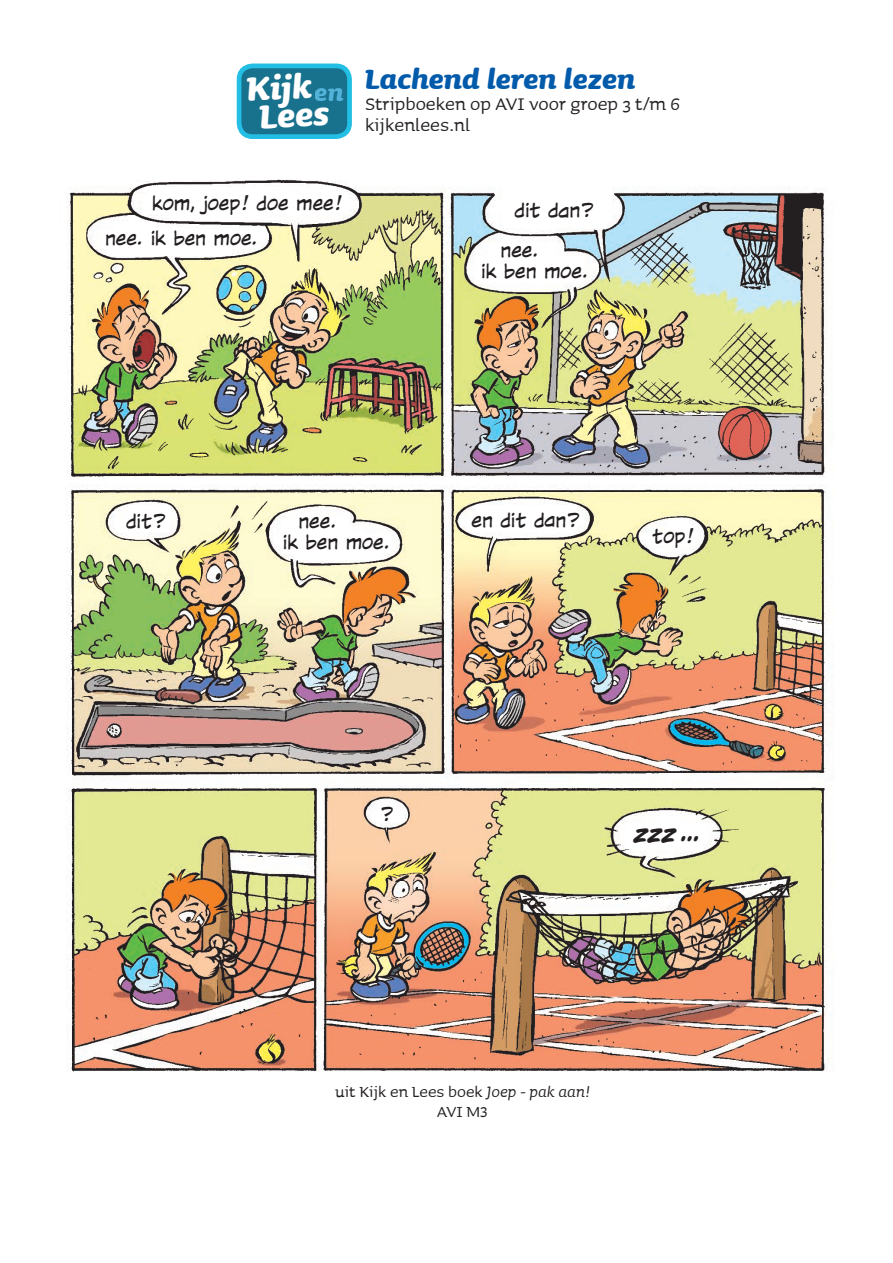
<style>
.page{position:relative;width:893px;height:1263px;background:#fff}
.page>*{position:absolute;margin:0;border:0;box-sizing:border-box;transform-origin:0 0}
.t1{font:italic 700 42.6px "Sauna";color:#fff}
.t2{font:italic 700 35.25px "Sauna";color:#015aaa}
.t3{font:22.5px/21px "Sauna";color:#231f20}
.t4{font:italic 700 21px "CC Wild Words Lower";color:#231f20}
.t5{font:19.5px/19.5px "Sauna";color:#231f20;text-align:center}
.t6{font:18px/21.6px "CC Wild Words Lower";color:#231f20}
.s1{font-family:"CC Wild Words Lower Mic"}
.s2{font-style:italic}
</style>
<div class="page">
<img style="left:66px;top:179px;width:767px;height:893px">
<div style="left:239px;top:66px;width:111px;height:71px;background:#18718d;border-radius:14px"></div>
<div style="left:237px;top:64px;width:115px;height:75px;border:5px solid #22bee4;border-radius:14px"></div>
<h1 class="t1" style="left:245px;top:63px;width:67px;rotate:-3deg">Kijk</h1>
<h2 class="t2" style="left:315px;top:57px;width:322px"><sub>en</sub> Lachend leren lezen</h2>
<p class="t3" style="left:365px;top:92px;width:316px">Stripboeken op AVI voor groep 3 t/m 6 kijkenlees.nl</p>
<h1 class="t1" style="left:258px;top:90px;width:72px;rotate:-3deg">Lees</h1>
<p class="t6" style="left:105px;top:187px;width:239px;line-height:35.1px;text-indent:47px">kom, joep! doe mee! nee. ik ben moe.</p>
<p class="t6" style="left:515px;top:201px;width:80px">dit d<span class="s1">a</span>n?</p>
<p class="t6" style="left:481px;top:241px;width:109px;text-indent:19px">nee.<br>ik ben moe.</p>
<p class="t6" style="left:126px;top:512px;width:40px">dit?</p>
<p class="t6" style="left:472px;top:510px;width:109px">en dit d<span class="s1">a</span>n?</p>
<p class="t6" style="left:283px;top:511px;width:109px;text-indent:16px">nee.<br>ik ben moe.</p>
<p class="t6" style="left:652px;top:527px;width:43px">top!</p>
<p class="t6" style="left:381px;top:805px;width:13px">?</p>
<p class="t4" style="left:635px;top:821px;width:67px">ZZZ ...</p>
<p class="t5" style="left:335px;top:1081px;width:256px">uit Kijk en Lees boek <span class="s2">Joep - pak aan!<br></span>AVI M3</p>
</div>
